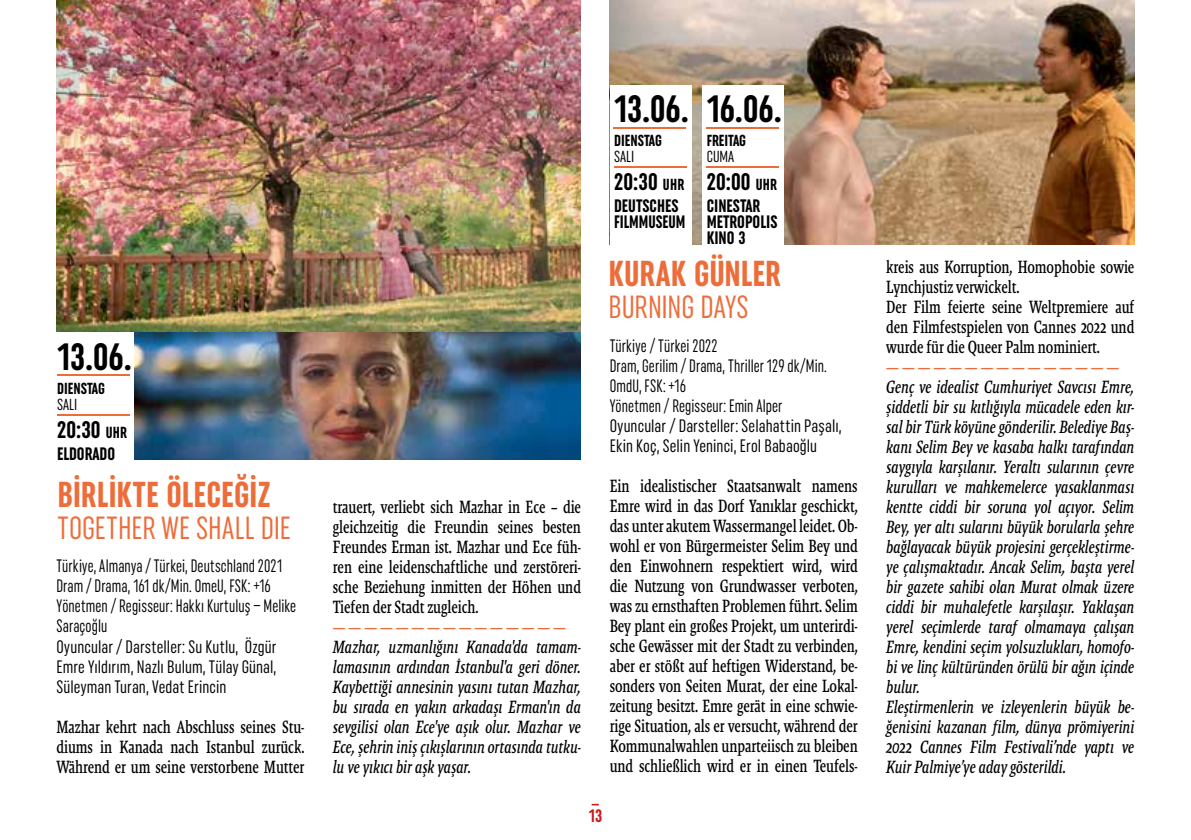
<style>
.page{position:relative;width:1191px;height:840px;background:#fff}
.page>*{position:absolute;margin:0;border:0;box-sizing:border-box;transform-origin:0 0}
.t1{font:700 extra-condensed 38px "Uniform";letter-spacing:-.005em;color:#000}
.t2{font:700 extra-condensed 36px "Uniform";letter-spacing:.005em;color:#ed6d3a}
.t3{font:extra-condensed 32px "Uniform";color:#ed6d3a}
.t4{font:700 extra-condensed 24px "Uniform";letter-spacing:.005em;color:#000}
.t5{font:18px/20px "Malaga Narrow OTCE";letter-spacing:-.005em;color:#000;text-align:justify;scale:.95 1}
.t6{font:italic 18px/20px "Malaga Narrow OTCE";letter-spacing:-.01em;color:#000;text-align:justify;scale:.95 1}
.t7{font:extra-condensed 18px/20px "Uniform";letter-spacing:.005em;color:#000;scale:.9 1}
.t8{font:700 extra-condensed 18px/16px "Uniform";color:#000}
.t9{font:18px "Malaga Narrow OTCE";color:#ed6d3a;scale:.95 1}
.t10{font:700 extra-condensed 18px/18px "Uniform";color:#cd1719}
.t11{font:700 extra-condensed 16px "Uniform";color:#000}
.t12{font:extra-condensed 16px "Uniform";color:#000}
.s1{font-size:16px}
</style>
<div class="page">
<img style="left:56px;top:0;width:525px;height:332px">
<img style="left:134px;top:332px;width:447px;height:127px">
<hr style="left:57px;top:374px;width:72px;height:2px;background:#ed6d3a">
<hr style="left:57px;top:413px;width:72px;height:2px;background:#ed6d3a">
<img style="left:609px;top:0;width:525px;height:244px">
<div style="left:609px;top:85px;width:82px;height:162px;background:#fff"></div>
<hr style="left:614px;top:127px;width:72px;height:1px;background:#ed6d3a">
<hr style="left:614px;top:166px;width:72px;height:2px;background:#ed6d3a">
<div style="left:702px;top:85px;width:82px;height:162px;background:#fff"></div>
<hr style="left:706px;top:127px;width:72px;height:1px;background:#ed6d3a">
<hr style="left:706px;top:166px;width:72px;height:2px;background:#ed6d3a">
<h1 class="t1" style="left:57px;top:334px;width:76px">13.06.</h1>
<p class="t11" style="left:57px;top:378px;width:49px">DIENSTAG</p>
<p class="t12" style="left:57px;top:394px;width:22px">SALI</p>
<h3 class="t4" style="left:57px;top:415px;width:72px">20:30 <span class="s1">UHR</span></h3>
<p class="t8" style="left:57px;top:445px;width:60px">ELDORADO</p>
<h2 class="t2" style="left:58px;top:473px;width:214px">BİRLİKTE ÖLECEĞİZ</h2>
<h3 class="t3" style="left:58px;top:509px;width:235px">TOGETHER WE SHALL DIE</h3>
<p class="t7" style="left:56px;top:555px;width:268px">Türkiye, Almanya / Türkei, Deutschland 2021<br>Dram / Drama, 161 dk/Min. OmeU, FSK: +16<br>Yönetmen / Regisseur: Hakkı Kurtuluş – Melike Saraçoğlu<br>Oyuncular / Darsteller: Su Kutlu, Özgür Emre Yıldırım, Nazlı Bulum, Tülay Günal, Süleyman Turan, Vedat Erincin</p>
<p class="t5" style="left:56px;top:715px;width:262px">Mazhar kehrt nach Abschluss seines Stu&shy;diums in Kanada nach Istanbul zurück.<br>Während er um seine verstorbene Mutter</p>
<p class="t5" style="left:333px;top:496px;width:263px">trauert, verliebt sich Mazhar in Ece – die gleichzeitig die Freundin seines besten Freundes Erman ist. Mazhar und Ece füh&shy;ren eine leidenschaftliche und zerstöreri&shy;sche Beziehung inmitten der Höhen und Tiefen der Stadt zugleich.</p>
<p class="t9" style="left:333px;top:616px;width:247px">— — — — — — — — — — — — — — —</p>
<p class="t6" style="left:333px;top:636px;width:263px">Mazhar, uzmanlığını Kanada'da tamam&shy;lamasının ardından İstanbul'a geri döner.<br>Kaybettiği annesinin yasını tutan Mazhar, bu sırada en yakın arkadaşı Erman'ın da sevgilisi olan Ece'ye aşık olur. Mazhar ve Ece, şehrin iniş çıkışlarının ortasında tutku&shy;lu ve yıkıcı bir aşk yaşar.</p>
<h1 class="t1" style="left:614px;top:87px;width:76px">13.06.</h1>
<p class="t11" style="left:614px;top:131px;width:49px">DIENSTAG</p>
<p class="t12" style="left:614px;top:147px;width:22px">SALI</p>
<h3 class="t4" style="left:614px;top:168px;width:72px">20:30 <span class="s1">UHR</span></h3>
<p class="t8" style="left:614px;top:198px;width:73px">DEUTSCHES<br>FILMMUSEUM</p>
<h1 class="t1" style="left:706px;top:87px;width:77px">16.06.</h1>
<p class="t11" style="left:706px;top:131px;width:41px">FREITAG</p>
<p class="t12" style="left:706px;top:147px;width:29px">CUMA</p>
<h3 class="t4" style="left:706px;top:168px;width:72px">20:00 <span class="s1">UHR</span></h3>
<p class="t8" style="left:706px;top:198px;width:72px">CINESTAR<br>METROPOLIS<br>KINO 3</p>
<h2 class="t2" style="left:608px;top:253px;width:174px">KURAK GÜNLER</h2>
<h3 class="t3" style="left:608px;top:288px;width:142px">BURNING DAYS</h3>
<p class="t7" style="left:609px;top:335px;width:259px">Türkiye / Türkei 2022<br>Dram, Gerilim / Drama, Thriller 129 dk/Min.<br>OmdU, FSK: +16<br>Yönetmen / Regisseur: Emin Alper<br>Oyuncular / Darsteller: Selahattin Paşalı,<br>Ekin Koç, Selin Yeninci, Erol Babaoğlu</p>
<p class="t5" style="left:609px;top:475px;width:263px">Ein idealistischer Staatsanwalt namens Emre wird in das Dorf Yanıklar geschickt, das unter akutem Wassermangel leidet. Ob&shy;wohl er von Bürgermeister Selim Bey und den Einwohnern respektiert wird, wird die Nutzung von Grundwasser verboten, was zu ernsthaften Problemen führt. Selim Bey plant ein großes Projekt, um unterirdi&shy;sche Gewässer mit der Stadt zu verbinden, aber er stößt auf heftigen Widerstand, be&shy;sonders von Seiten Murat, der eine Lokal&shy;zeitung besitzt. Emre gerät in eine schwie&shy;rige Situation, als er versucht, während der Kommunalwahlen unparteiisch zu bleiben und schließlich wird er in einen Teufels-</p>
<p class="t10" style="left:589px;top:787px;width:15px">_<br>13</p>
<p class="t5" style="left:886px;top:256px;width:263px;text-align:left">kreis aus Korruption, Homophobie sowie Lynchjustiz verwickelt.<br>Der Film feierte seine Weltpremiere auf den Filmfestspielen von Cannes 2022 und wurde für die Queer Palm nominiert.</p>
<p class="t9" style="left:886px;top:356px;width:247px">— — — — — — — — — — — — — — —</p>
<p class="t6" style="left:886px;top:376px;width:263px;text-align:left">Genç ve idealist Cumhuriyet Savcısı Emre, şiddetli bir su kıtlığıyla mücadele eden kır&shy;sal bir Türk köyüne gönderilir. Belediye Baş&shy;kanı Selim Bey ve kasaba halkı tarafından saygıyla karşılanır. Yeraltı sularının çevre kurulları ve mahkemelerce yasaklanması kentte ciddi bir soruna yol açıyor. Selim Bey, yer altı sularını büyük borularla şehre bağlayacak büyük projesini gerçekleştirme&shy;ye çalışmaktadır. Ancak Selim, başta yerel bir gazete sahibi olan Murat olmak üzere ciddi bir muhalefetle karşılaşır. Yaklaşan yerel seçimlerde taraf olmamaya çalışan Emre, kendini seçim yolsuzlukları, homofo&shy;bi ve linç kültüründen örülü bir ağın içinde bulur.<br>Eleştirmenlerin ve izleyenlerin büyük be&shy;ğenisini kazanan film, dünya prömiyerini 2022 Cannes Film Festivali’nde yaptı ve Kuir Palmiye’ye aday gösterildi.</p>
</div>
